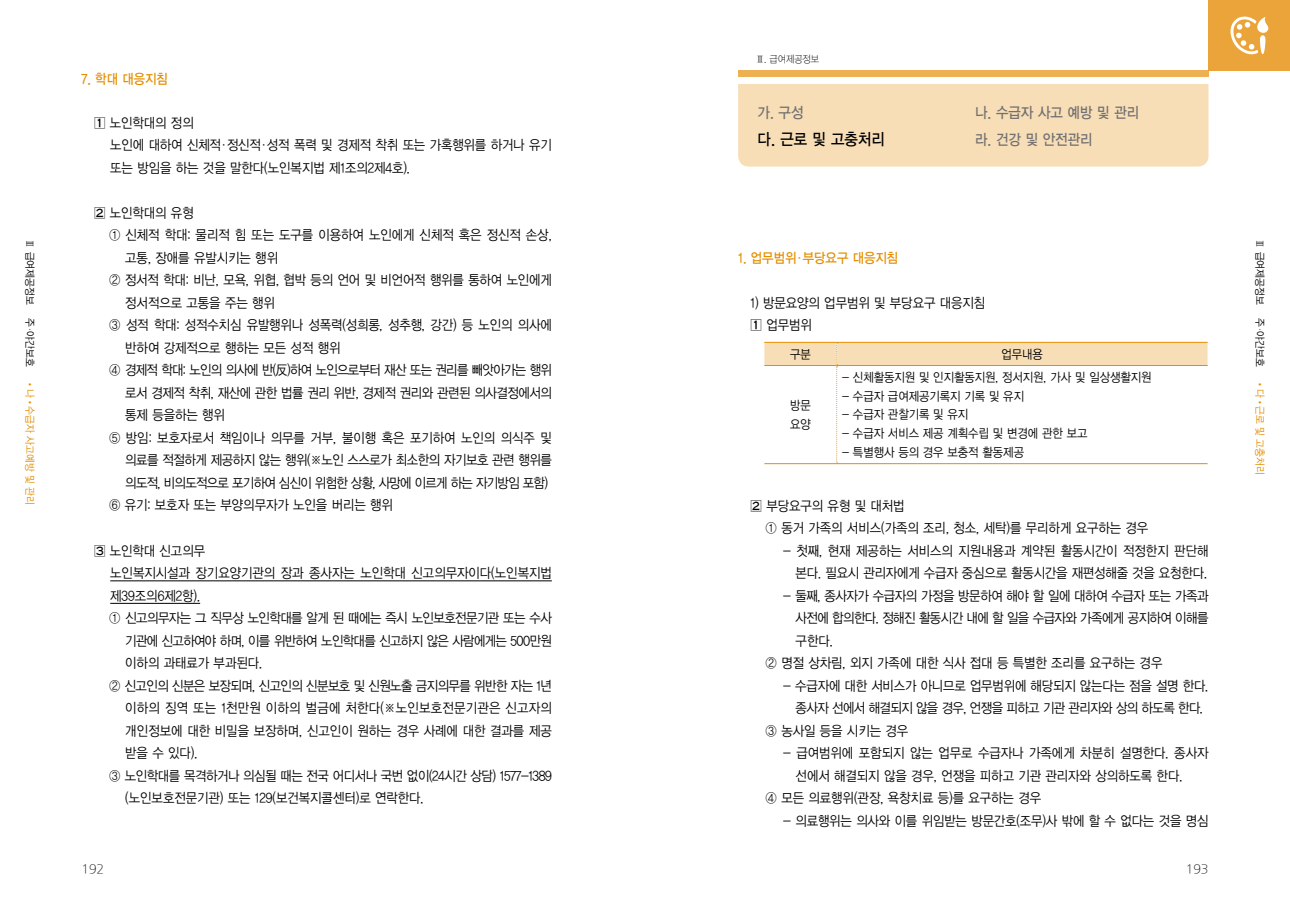
<style>
.page{position:relative;width:1290px;height:911px;background:#fff}
.page>*{position:absolute;margin:0;border:0;box-sizing:border-box;transform-origin:0 0}
.t1{font:16.25px "YDVYGO13";color:#000;scale:.9 1}
.t2{font:15px "YDVYGO13";color:#727171;scale:.9 1}
.t3{font:13.75px/22.5px "YDVYGO Std 12";letter-spacing:-.01em;color:#000;scale:.9 1}
.t4{font:13.75px/22.5px "YDVYGO12";color:#000;scale:.9 1}
.t5{font:13.75px "YDVYGO Std 12";letter-spacing:-.05em;color:#000;scale:.9 1}
.t6{font:13.75px "YDVYGO Std 12";letter-spacing:-.03em;color:#000;scale:.9 1}
.t7{font:13.75px "YDVYGO Std 12";letter-spacing:-.04em;color:#000;scale:.9 1}
.t8{font:13.75px "YDVYGO12";letter-spacing:-.04em;color:#000;scale:.9 1}
.t9{font:13.75px "YDVYGO Std 12";letter-spacing:.02em;color:#000;scale:.9 1}
.t10{font:13.75px "YDVYGO12";letter-spacing:-.03em;color:#000;scale:.9 1}
.t11{font:13.75px "YDVYGO13";color:#e48e00;scale:.9 1}
.t12{font:13.75px "YDVYGO Std 13";color:#e48e00;scale:.9 1}
.t13{font:12.5px/18.8px "YDVYGO12";color:#000;scale:.9 1}
.t14{font:300 12.5px "Nanum Gothic";color:#000}
.t15{font:10.62px "YDVYGO Std 12";color:#000;scale:.9 1}
.t16{font:10.62px "YDVYGO Std 12";color:#e48e00;scale:.9 1}
.t17{font:10.62px "YDVYGO12";color:#000;scale:.9 1}
.t18{font:10.62px "YDVYGO12";color:#e48e00;scale:.9 1}
.t19{font:10px "YDVYGO11";color:#000;scale:.9 1}
.s1{font-family:"YDVY Mj O Std 12"}
.s2{font-family:"YDVYGO Std 11"}
.s3{font-family:"YDVY Mj O11"}
.s4{font-family:"YDVY Mj O12"}
.s5{font-family:"YDVYGO11"}
</style>
<div class="page">
<hr style="left:110px;top:580px;width:442px;height:1px;background:#000">
<hr style="left:110px;top:603px;width:90px;height:1px;background:#000">
<div style="left:738px;top:84px;width:470px;height:83px;background:#f8deb7"></div>
<div style="left:738px;top:71px;width:470px;height:6px;background:#edb052"></div>
<svg style="left:764px;top:342px;width:443px;height:122px"></svg>
<hr style="left:837px;top:365px;width:370px;height:1px;background:#e48e00">
<hr style="left:837px;top:463px;width:370px;height:1px;background:#e48e00">
<div style="left:1208px;top:0;width:82px;height:71px;background:#eaa439"></div>
<svg style="left:1230px;top:16px;width:38px;height:39px"></svg>
<p class="t15" style="left:35px;top:239px;width:74px;rotate:90deg"><span class="s1">Ⅲ</span> 급여제공정보</p>
<p class="t15" style="left:35px;top:318px;width:56px;rotate:90deg">주<span class="s2">·</span>야간보호</p>
<p class="t16" style="left:35px;top:380px;width:140px;rotate:90deg">•나•수급자 사고예방 및 관리</p>
<p class="t12" style="left:81px;top:71px;width:98px">7. 학대 대응지침</p>
<p class="t3" style="left:110px;top:112px;width:493px">노인학대의 정의<br>노인에 대하여 신체적·정신적·성적 폭력 및 경제적 착취 또는 가혹행위를 하거나 유기 또는 방임을 하는 것을 말한다(노인복지법 제1조의2제4호).</p>
<p class="t3" style="left:110px;top:202px;width:95px">노인학대의 유형</p>
<p class="t3" style="left:109px;top:224px;width:493px">① 신체적 학대: 물리적 힘 또는 도구를 이용하여 노인에게 신체적 혹은 정신적 손상,</p>
<p class="t3" style="left:125px;top:247px;width:171px">고통, 장애를 유발시키는 행위</p>
<p class="t3" style="left:109px;top:269px;width:493px">② 정서적 학대: 비난, 모욕, 위협, 협박 등의 언어 및 비언어적 행위를 통하여 노인에게</p>
<p class="t3" style="left:125px;top:292px;width:168px">정서적으로 고통을 주는 행위</p>
<p class="t3" style="left:109px;top:314px;width:493px">③ 성적 학대: 성적수치심 유발행위나 성폭력(성희롱, 성추행, 강간) 등 노인의 의사에</p>
<p class="t3" style="left:125px;top:337px;width:241px">반하여 강제적으로 행하는 모든 성적 행위</p>
<p class="t5" style="left:109px;top:363px;width:493px">④ 경제적 학대: 노인의 의사에 반(反)하여 노인으로부터 재산 또는 권리를 빼앗아가는 행위</p>
<p class="t6" style="left:125px;top:386px;width:475px">로서 경제적 착취, 재산에 관한 법률 권리 위반, 경제적 권리와 관련된 의사결정에서의</p>
<p class="t3" style="left:125px;top:404px;width:112px">통제 등을하는 행위</p>
<p class="t3" style="left:109px;top:427px;width:493px">⑤ 방임: 보호자로서 책임이나 의무를 거부, 불이행 혹은 포기하여 노인의 의식주 및</p>
<p class="t6" style="left:125px;top:453px;width:475px">의료를 적절하게 제공하지 않는 행위(※노인 스스로가 최소한의 자기보호 관련 행위를</p>
<p class="t5" style="left:125px;top:476px;width:471px">의도적, 비의도적으로 포기하여 심신이 위험한 상황, 사망에 이르게 하는 자기방임 포함)</p>
<p class="t3" style="left:109px;top:494px;width:317px">⑥ 유기: 보호자 또는 부양의무자가 노인을 버리는 행위</p>
<p class="t3" style="left:110px;top:539px;width:108px">노인학대 신고의무</p>
<p class="t3" style="left:110px;top:562px;width:492px">노인복지시설과 장기요양기관의 장과 종사자는 노인학대 신고의무자이다(노인복지법</p>
<p class="t3" style="left:110px;top:584px;width:101px">제39조의6제2항).</p>
<p class="t7" style="left:109px;top:611px;width:493px">① 신고의무자는 그 직무상 노인학대를 알게 된 때에는 즉시 노인보호전문기관 또는 수사</p>
<p class="t5" style="left:125px;top:633px;width:475px">기관에 신고하여야 하며, 이를 위반하여 노인학대를 신고하지 않은 사람에게는 500만원</p>
<p class="t3" style="left:125px;top:652px;width:154px">이하의 과태료가 부과된다.</p>
<p class="t7" style="left:109px;top:678px;width:493px">② 신고인의 신분은 보장되며, 신고인의 신분보호 및 신원노출 금지의무를 위반한 자는 1년</p>
<p class="t9" style="left:125px;top:701px;width:475px">이하의 징역 또는 1천만원 이하의 벌금에 처한다(※노인보호전문기관은 신고자의</p>
<p class="t3" style="left:125px;top:719px;width:475px">개인정보에 대한 비밀을 보장하며, 신고인이 원하는 경우 사례에 대한 결과를 제공</p>
<p class="t3" style="left:125px;top:742px;width:82px">받을 수 있다).</p>
<p class="t6" style="left:109px;top:768px;width:493px">③ 노인학대를 목격하거나 의심될 때는 전국 어디서나 국번 없이(24시간 상담) 1577-1389</p>
<p class="t3" style="left:125px;top:787px;width:333px">(노인보호전문기관) 또는 129(보건복지콜센터)로 연락한다.</p>
<p class="t14" style="left:81px;top:862px;width:24px">192</p>
<p class="t19" style="left:756px;top:53px;width:72px"><span class="s3">Ⅲ</span>. 급여제공정보</p>
<p class="t2" style="left:758px;top:102px;width:52px">가. 구성</p>
<p class="t2" style="left:975px;top:102px;width:184px">나. 수급자 사고 예방 및 관리</p>
<p class="t1" style="left:758px;top:128px;width:143px">다. 근로 및 고충처리</p>
<p class="t2" style="left:975px;top:129px;width:132px">라. 건강 및 안전관리</p>
<p class="t11" style="left:738px;top:248px;width:179px">1. 업무범위·부당요구 대응지침</p>
<p class="t4" style="left:766px;top:291px;width:245px;text-indent:-16px">1) 방문요양의 업무범위 및 부당요구 대응지침 업무범위</p>
<p class="t13" style="left:790px;top:344px;width:25px">구분</p>
<p class="t13" style="left:1001px;top:344px;width:47px">업무내용</p>
<p class="t13" style="left:790px;top:395px;width:25px">방문 요양</p>
<p class="t13" style="left:842px;top:367px;width:345px">- 신체활동지원 및 인지활동지원, 정서지원, 가사 및 일상생활지원</p>
<p class="t13" style="left:842px;top:385px;width:204px">- 수급자 급여제공기록지 기록 및 유지</p>
<p class="t13" style="left:842px;top:404px;width:142px">- 수급자 관찰기록 및 유지</p>
<p class="t13" style="left:842px;top:423px;width:274px">- 수급자 서비스 제공 계획수립 및 변경에 관한 보고</p>
<p class="t13" style="left:842px;top:442px;width:204px">- 특별행사 등의 경우 보충적 활동제공</p>
<p class="t4" style="left:766px;top:493px;width:427px">부당요구의 유형 및 대처법<br>① 동거 가족의 서비스(가족의 조리, 청소, 세탁)를 무리하게 요구하는 경우</p>
<p class="t4" style="left:783px;top:538px;width:474px;text-align:right">- 첫째, 현재 제공하는 서비스의 지원내용과 계약된 활동시간이 적정한지 판단해 본다. 필요시 관리자에게 수급자 중심으로 활동시간을 재편성해줄 것을 요청한다.</p>
<p class="t10" style="left:783px;top:586px;width:474px">- 둘째, 종사자가 수급자의 가정을 방문하여 해야 할 일에 대하여 수급자 또는 가족과</p>
<p class="t8" style="left:796px;top:609px;width:460px">사전에 합의한다. 정해진 활동시간 내에 할 일을 수급자와 가족에게 공지하여 이해를</p>
<p class="t4" style="left:796px;top:628px;width:43px">구한다.</p>
<p class="t4" style="left:766px;top:651px;width:442px">② 명절 상차림, 외지 가족에 대한 식사 접대 등 특별한 조리를 요구하는 경우</p>
<p class="t4" style="left:783px;top:673px;width:474px">- 수급자에 대한 서비스가 아니므로 업무범위에 해당되지 않는다는 점을 설명 한다.</p>
<p class="t8" style="left:796px;top:699px;width:454px">종사자 선에서 해결되지 않을 경우, 언쟁을 피하고 기관 관리자와 상의 하도록 한다.</p>
<p class="t4" style="left:766px;top:718px;width:160px">③ 농사일 등을 시키는 경우</p>
<p class="t4" style="left:783px;top:741px;width:474px">- 급여범위에 포함되지 않는 업무로 수급자나 가족에게 차분히 설명한다. 종사자</p>
<p class="t4" style="left:796px;top:763px;width:431px">선에서 해결되지 않을 경우, 언쟁을 피하고 기관 관리자와 상의하도록 한다.</p>
<p class="t4" style="left:766px;top:786px;width:308px">④ 모든 의료행위(관장, 욕창치료 등)를 요구하는 경우</p>
<p class="t4" style="left:783px;top:808px;width:474px">- 의료행위는 의사와 이를 위임받는 방문간호(조무)사 밖에 할 수 없다는 것을 명심</p>
<p class="t14" style="left:1186px;top:862px;width:24px">193</p>
<p class="t17" style="left:1267px;top:239px;width:74px;rotate:90deg"><span class="s4">Ⅲ</span> 급여제공정보</p>
<p class="t17" style="left:1267px;top:318px;width:56px;rotate:90deg">주<span class="s5">·</span>야간보호</p>
<p class="t18" style="left:1267px;top:380px;width:107px;rotate:90deg">•다•근로 및 고충처리</p>
</div>
